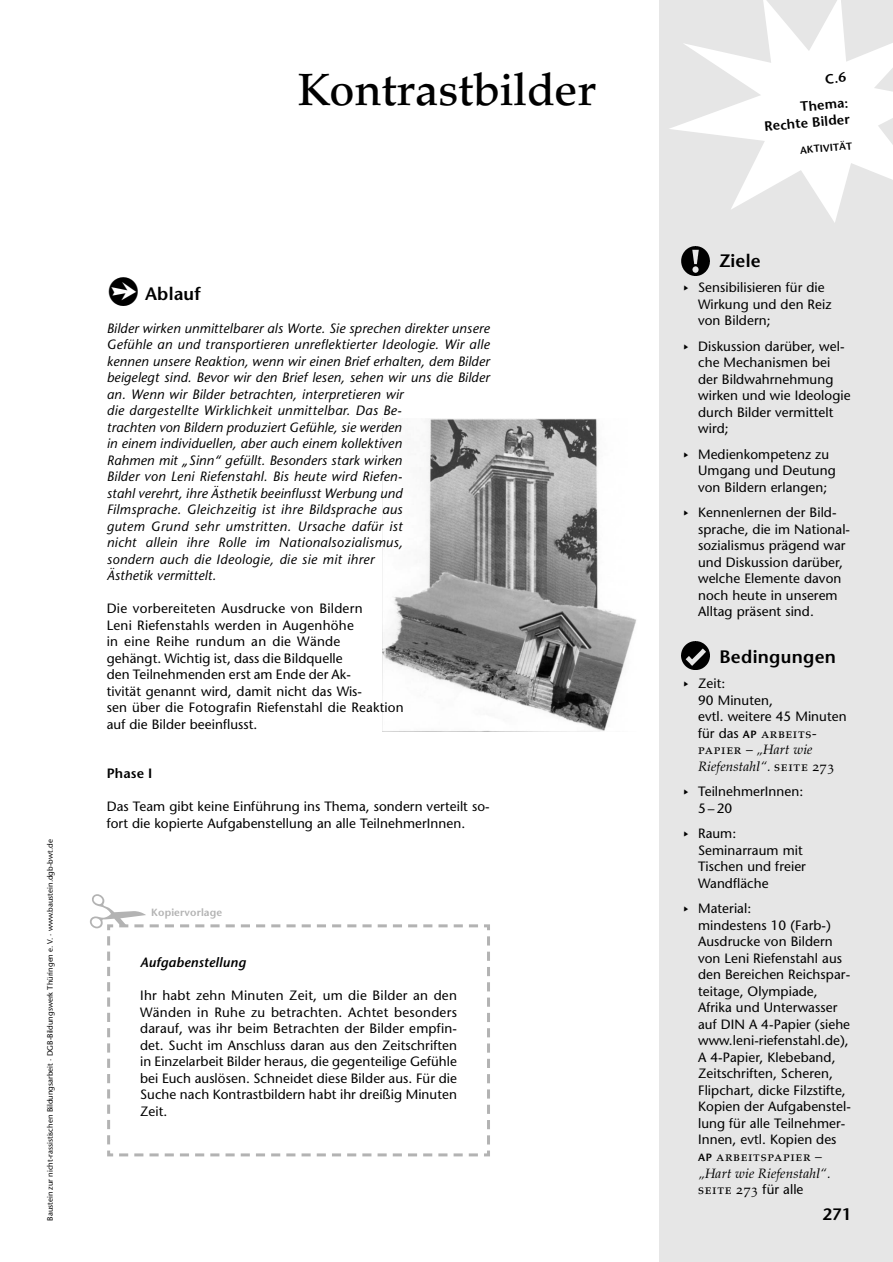
<style>
.page{position:relative;width:893px;height:1262px;background:#fff}
.page>*{position:absolute;margin:0;border:0;box-sizing:border-box;transform-origin:0 0}
.t1{font:500 45px "Palatino";color:#000}
.t2{font:600 18px "Stone Sans";letter-spacing:.015em;color:#000}
.t3{font:600 16.5px "Stone Sans";color:#000}
.t4{font:13.5px/16.5px "Stone Sans";letter-spacing:.005em;color:#000}
.t5{font:italic 13.5px/16.5px "Stone Sans";letter-spacing:.01em;color:#000}
.t6{font:italic 13.5px/16.5px "Palatino";letter-spacing:.01em;color:#000}
.t7{font:13.5px "Palatino SC";letter-spacing:.05em;color:#000}
.t8{font:600 13.5px/25.5px "Stone Sans";letter-spacing:.01em;color:#000;text-align:right}
.t9{font:italic 600 13.5px "Stone Sans";letter-spacing:.01em;color:#000}
.t10{font:600 10.5px "Stone Sans";letter-spacing:.01em;color:#b3b3b3}
.t11{font:600 10.05px "Stone Sans";color:#000}
.t12{font:7.8px "Stone Sans";color:#000}
.s1{font-family:"Ale Signs LL"}
.s2{font-family:"Stone Sans"}
.s3{font-family:"Stone Sans";font-weight:600;font-size:10.5px}
.s4{font-family:"Palatino SC";font-style:normal}
.s5{font-style:normal}
.s6{font-family:"Palatino"}
</style>
<div class="page">
<img style="left:382px;top:419px;width:254px;height:312px">
<div style="left:659px;top:0;width:233px;height:1261px;background:#e6e6e6"></div>
<img style="left:681px;top:247px;width:29px;height:28px">
<img style="left:681px;top:641px;width:28px;height:29px">
<svg style="left:892px;top:0;width:1px;height:225px"></svg>
<svg style="left:107px;top:924px;width:383px;height:232px"></svg>
<h1 class="t1" style="left:298px;top:72px;width:299px">Kontrastbilder</h1>
<p class="t12" style="left:47px;top:1220px;width:383px;rotate:-90deg">Baustein zur nicht-rassistischen Bildungsarbeit · DGB-Bildungswerk Thüringen e. V. · www.baustein.dgb-bwt.de</p>
<h2 class="t2" style="left:145px;top:286px;width:57px">Ablauf</h2>
<p class="t5" style="left:107px;top:321px;width:384px">Bilder wirken unmittelbarer als Worte. Sie sprechen direkter unsere Gefühle an und transportieren unreflektierter Ideologie. Wir alle kennen unsere Reaktion, wenn wir einen Brief erhalten, dem Bilder beigelegt sind. Bevor wir den Brief lesen, sehen wir uns die Bilder an. Wenn wir Bilder betrachten, interpretieren wir<br>die dargestellte Wirklichkeit unmittelbar. Das Be-<br>trachten von Bildern produziert Gefühle, sie werden<br>in einem individuellen, aber auch einem kollektiven<br>Rahmen mit „Sinn“ gefüllt. Besonders stark wirken<br>Bilder von Leni Riefenstahl. Bis heute wird Riefen-<br>stahl verehrt, ihre Ästhetik beeinflusst Werbung und<br>Filmsprache. Gleichzeitig ist ihre Bildsprache aus<br>gutem Grund sehr umstritten. Ursache dafür ist<br>nicht allein ihre Rolle im Nationalsozialismus,<br>sondern auch die Ideologie, die sie mit ihrer<br>Ästhetik vermittelt.</p>
<p class="t4" style="left:107px;top:602px;width:298px">Die vorbereiteten Ausdrucke von Bildern<br>Leni Riefenstahls werden in Augenhöhe<br>in eine Reihe rundum an die Wände<br>gehängt. Wichtig ist, dass die Bildquelle<br>den Teilnehmenden erst am Ende der Ak-<br>tivität genannt wird, damit nicht das Wis-<br>sen über die Fotografin Riefenstahl die Reaktion auf die Bilder beeinflusst.</p>
<p class="t8" style="left:107px;top:762px;width:47px">Phase I</p>
<p class="t4" style="left:107px;top:800px;width:384px">Das Team gibt keine Einführung ins Thema, sondern verteilt so&shy;fort die kopierte Aufgabenstellung an alle TeilnehmerInnen.</p>
<p class="t10" style="left:151px;top:908px;width:72px">Kopiervorlage</p>
<p class="t9" style="left:140px;top:957px;width:107px">Aufgabenstellung</p>
<p class="t4" style="left:140px;top:988px;width:318px;text-align:justify">Ihr habt zehn Minuten Zeit, um die Bilder an den Wänden in Ruhe zu betrachten. Achtet besonders darauf, was ihr beim Betrachten der Bilder empfin&shy;det. Sucht im Anschluss daran aus den Zeitschriften in Einzelarbeit Bilder heraus, die gegenteilige Gefühle bei Euch auslösen. Schneidet diese Bilder aus. Für die Suche nach Kontrastbildern habt ihr dreißig Minuten Zeit.</p>
<p class="t8" style="left:797px;top:70px;width:49px;rotate:-5deg">C.6<br>Thema:</p>
<p class="t8" style="left:763px;top:115px;width:87px;rotate:-5deg">Rechte Bilder</p>
<p class="t11" style="left:799px;top:146px;width:54px;rotate:-5deg">AKTIVITÄT</p>
<h2 class="t2" style="left:719px;top:253px;width:43px">Ziele</h2>
<p class="t4" style="left:698px;top:281px;width:135px;text-indent:-17px"><span class="s1">b</span> Sensibilisieren für die<br>Wirkung und den Reiz von Bildern;</p>
<p class="t4" style="left:698px;top:339px;width:154px;text-indent:-17px"><span class="s1">b</span> Diskussion darüber, wel&shy;che Mechanismen bei der Bildwahrnehmung wirken und wie Ideologie durch Bilder vermittelt wird;</p>
<p class="t4" style="left:698px;top:447px;width:139px;text-indent:-17px"><span class="s1">b</span> Medienkompetenz zu<br>Umgang und Deutung von Bildern erlangen;</p>
<p class="t4" style="left:698px;top:506px;width:153px;text-indent:-17px"><span class="s1">b</span> Kennenlernen der Bild&shy;sprache, die im National&shy;sozialismus prägend war und Diskussion darüber, welche Elemente davon noch heute in unserem<br>Alltag präsent sind.</p>
<h2 class="t2" style="left:719px;top:649px;width:118px">Bedingungen</h2>
<p class="t4" style="left:698px;top:677px;width:150px;text-indent:-17px"><span class="s1">b</span> Zeit:<br>90 Minuten,<br>evtl. weitere 45 Minuten</p>
<p class="t7" style="left:698px;top:728px;width:120px"><span class="s2">für das</span> <span class="s3">AP</span> arbeits-</p>
<p class="t6" style="left:698px;top:743px;width:137px"><span class="s4">papier</span> <span class="s5">–</span> „Hart wie<br>Riefenstahl“. <span class="s4">seite 273</span></p>
<p class="t4" style="left:698px;top:785px;width:107px;text-indent:-17px"><span class="s1">b</span> TeilnehmerInnen:<br>5–20</p>
<p class="t4" style="left:698px;top:827px;width:109px;text-indent:-17px"><span class="s1">b</span> Raum:<br>Seminarraum mit<br>Tischen und freier<br>Wandfläche</p>
<p class="t4" style="left:698px;top:902px;width:154px;text-indent:-17px"><span class="s1">b</span> Material:<br>mindestens 10 (Farb-)<br>Ausdrucke von Bildern von Leni Riefenstahl aus den Bereichen Reichspar&shy;teitage, Olympiade,<br>Afrika und Unterwasser auf DIN A 4-Papier (siehe www.leni-riefenstahl.de),<br>A 4-Papier, Klebeband,<br>Zeitschriften, Scheren,<br>Flipchart, dicke Filzstifte,<br>Kopien der Aufgabenstel&shy;lung für alle Teilnehmer-<br>Innen, evtl. Kopien des</p>
<p class="t7" style="left:698px;top:1151px;width:125px"><span class="s3">AP</span> arbeitspapier <span class="s6">–</span></p>
<p class="t6" style="left:698px;top:1166px;width:134px">„Hart wie Riefenstahl“.</p>
<p class="t7" style="left:698px;top:1184px;width:107px">seite 273 <span class="s2">für alle</span></p>
<p class="t3" style="left:822px;top:1208px;width:30px">271</p>
</div>
